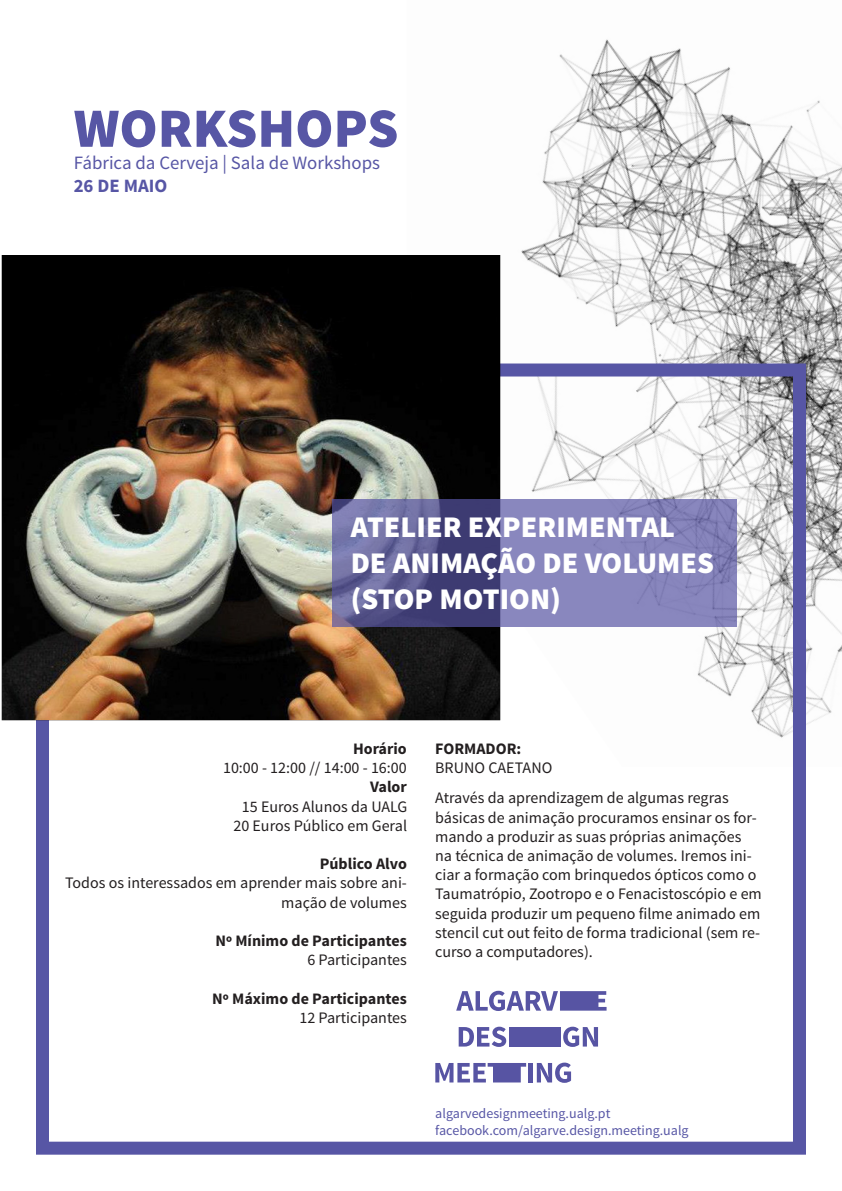
<style>
.page{position:relative;width:842px;height:1191px;background:#fff}
.page>*{position:absolute;margin:0;border:0;box-sizing:border-box;transform-origin:0 0}
.t1{font:900 55.4px "Source Sans Pro";color:#5756a5}
.t2{font:900 30px/36px "Source Sans Pro";color:#fff}
.t3{font:18.8px "Source Sans Pro";color:#5756a5}
.t4{font:700 18.8px "Source Sans Pro";color:#5756a5}
.t5{font:16px/19.2px "Source Sans Pro";color:#231f20}
.t6{font:700 16px "Source Sans Pro";color:#231f20}
.t7{font:14px/16.8px "Source Sans Pro";color:#5756a5}
</style>
<div class="page">
<img style="left:407px;top:39px;width:435px;height:699px">
<svg style="left:456px;top:990px;width:150px;height:21px"></svg>
<svg style="left:459px;top:1026px;width:47px;height:21px"></svg>
<div style="left:509px;top:1027px;width:51px;height:19px;background:#5754a3"></div>
<svg style="left:563px;top:1026px;width:35px;height:21px"></svg>
<svg style="left:435px;top:1063px;width:91px;height:19px"></svg>
<div style="left:528px;top:1063px;width:5px;height:19px;background:#5754a3"></div>
<svg style="left:537px;top:1062px;width:34px;height:20px"></svg>
<div style="left:36px;top:363px;width:770px;height:791px;border:13px solid #5756a5"></div>
<img style="left:1px;top:255px;width:499px;height:465px">
<svg style="left:332px;top:499px;width:404px;height:127px;background:#7271a7"></svg>
<h1 class="t1" style="left:74px;top:92px;width:326px">WORKSHOPS</h1>
<p class="t3" style="left:74px;top:151px;width:308px">Fábrica da Cerveja | Sala de Workshops</p>
<p class="t4" style="left:74px;top:173px;width:95px">26 DE MAIO</p>
<h2 class="t2" style="left:351px;top:510px;width:365px">ATELIER EXPERIMENTAL<br>DE ANIMAÇÃO DE VOLUMES (STOP MOTION)</h2>
<p class="t6" style="left:353px;top:738px;width:55px">Horário</p>
<p class="t5" style="left:223px;top:758px;width:185px">10:00 - 12:00 // 14:00 - 16:00</p>
<p class="t6" style="left:370px;top:777px;width:38px">Valor</p>
<p class="t5" style="left:233px;top:797px;width:175px;text-align:center">15 Euros Alunos da UALG<br>20 Euros Público em Geral</p>
<p class="t6" style="left:320px;top:853px;width:89px">Público Alvo</p>
<p class="t5" style="left:65px;top:873px;width:343px;text-align:right">Todos os interessados em aprender mais sobre ani&shy;mação de volumes</p>
<p class="t6" style="left:215px;top:930px;width:193px">Nº Mínimo de Participantes</p>
<p class="t5" style="left:307px;top:950px;width:101px">6 Participantes</p>
<p class="t6" style="left:212px;top:988px;width:196px">Nº Máximo de Participantes</p>
<p class="t5" style="left:299px;top:1008px;width:109px">12 Participantes</p>
<p class="t6" style="left:435px;top:738px;width:88px">FORMADOR:</p>
<p class="t5" style="left:435px;top:753px;width:295px;line-height:30.2px">BRUNO CAETANO<br>Através da aprendizagem de algumas regras</p>
<p class="t5" style="left:435px;top:808px;width:328px">básicas de animação procuramos ensinar os for&shy;mando a produzir as suas próprias animações na técnica de animação de volumes. Iremos ini&shy;ciar a formação com brinquedos ópticos como o Taumatrópio, Zootropo e o Fenacistoscópio e em seguida produzir um pequeno filme animado em stencil cut out feito de forma tradicional (sem re&shy;curso a computadores).</p>
<p class="t7" style="left:435px;top:1105px;width:255px">algarvedesignmeeting.ualg.pt facebook.com/algarve.design.meeting.ualg</p>
</div>
